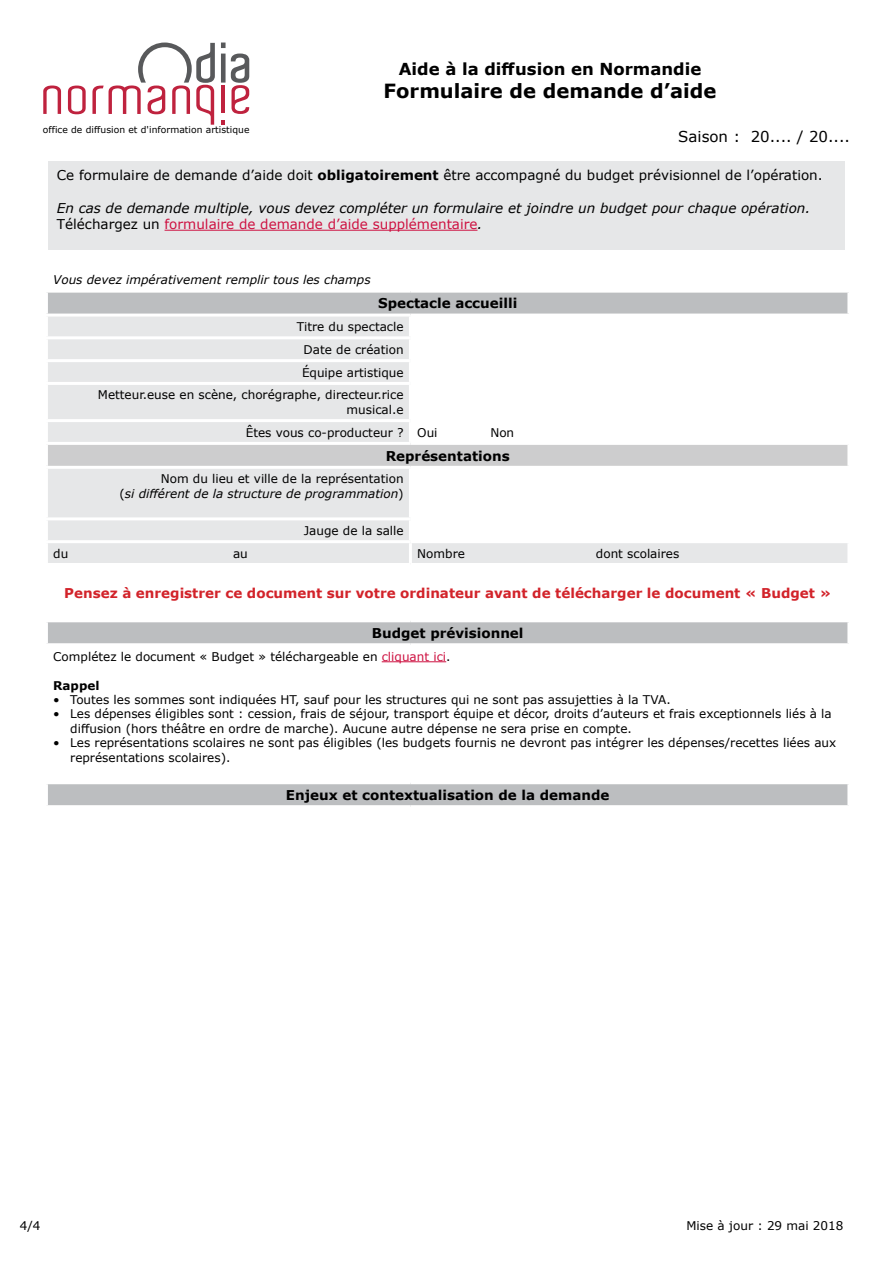
<style>
.page{position:relative;width:893px;height:1263px;background:#fff}
.page>*{position:absolute;margin:0;border:0;box-sizing:border-box;transform-origin:0 0}
.t1{font:700 19.5px "Verdana";color:#000}
.t2{font:700 16.5px "Verdana";color:#000}
.t3{font:15px "Verdana";color:#000}
.t4{font:italic 13.5px/16.2px "Verdana";color:#000}
.t5{font:13.5px "Verdana";color:#000}
.t6{font:700 13.5px "Verdana";color:#000}
.t7{font:700 13.5px "Verdana";color:#d2232a}
.t8{font:12px/22.8px "Verdana";color:#000}
.t9{font:italic 12px/14.4px "Verdana";color:#000;text-align:right}
.t10{font:700 12px "Verdana";color:#000}
.t11{font:9.15px "Verdana";letter-spacing:.005em;color:#000}
.s1{font-weight:700}
.s2{font-style:normal}
.s3{font-style:normal;color:#ce1141}
.s4{color:#ce1141}
</style>
<div class="page">
<svg style="left:43px;top:86px;width:18px;height:28px"></svg>
<svg style="left:68px;top:86px;width:18px;height:28px"></svg>
<svg style="left:222px;top:120px;width:3px;height:5px"></svg>
<svg style="left:221px;top:43px;width:28px;height:71px"></svg>
<svg style="left:92px;top:43px;width:123px;height:82px"></svg>
<svg style="left:48px;top:293px;width:799px;height:512px"></svg>
<svg style="left:48px;top:317px;width:799px;height:246px;fill:#eaebec"></svg>
<div style="left:46px;top:443px;width:803px;height:24px;background:#cdcdce"></div>
<hr style="left:409px;top:543px;width:3px;height:20px;background:#fff">
<hr style="left:410px;top:419px;width:440px;height:3px;background:#fff">
<hr style="left:409px;top:422px;width:3px;height:20px;background:#fff">
<hr style="left:410px;top:466px;width:440px;height:3px;background:#fff">
<hr style="left:410px;top:540px;width:440px;height:3px;background:#fff">
<hr style="left:410px;top:563px;width:440px;height:3px;background:#fff">
<hr style="left:410px;top:314px;width:440px;height:3px;background:#fff">
<hr style="left:410px;top:442px;width:440px;height:3px;background:#fff">
<hr style="left:410px;top:517px;width:440px;height:3px;background:#fff">
<hr style="left:410px;top:336px;width:440px;height:3px;background:#fff">
<hr style="left:410px;top:359px;width:440px;height:3px;background:#fff">
<hr style="left:410px;top:382px;width:440px;height:3px;background:#fff">
<hr style="left:409px;top:469px;width:3px;height:48px;background:#fff">
<hr style="left:409px;top:520px;width:3px;height:20px;background:#fff">
<hr style="left:45px;top:466px;width:365px;height:3px;background:#fff">
<hr style="left:45px;top:540px;width:365px;height:3px;background:#fff">
<hr style="left:45px;top:563px;width:365px;height:3px;background:#fff">
<hr style="left:45px;top:619px;width:365px;height:3px;background:#fff">
<hr style="left:410px;top:619px;width:440px;height:3px;background:#fff">
<hr style="left:45px;top:643px;width:365px;height:3px;background:#fff">
<hr style="left:410px;top:643px;width:440px;height:3px;background:#fff">
<hr style="left:45px;top:781px;width:365px;height:3px;background:#fff">
<hr style="left:410px;top:781px;width:440px;height:3px;background:#fff">
<hr style="left:45px;top:382px;width:365px;height:3px;background:#fff">
<hr style="left:409px;top:385px;width:3px;height:34px;background:#fff">
<hr style="left:409px;top:317px;width:3px;height:19px;background:#fff">
<hr style="left:409px;top:339px;width:3px;height:20px;background:#fff">
<hr style="left:409px;top:362px;width:3px;height:20px;background:#fff">
<hr style="left:45px;top:314px;width:365px;height:3px;background:#fff">
<hr style="left:45px;top:442px;width:365px;height:3px;background:#fff">
<hr style="left:45px;top:517px;width:365px;height:3px;background:#fff">
<hr style="left:45px;top:336px;width:365px;height:3px;background:#fff">
<hr style="left:45px;top:359px;width:365px;height:3px;background:#fff">
<hr style="left:45px;top:419px;width:365px;height:3px;background:#fff">
<hr style="left:45px;top:445px;width:3px;height:21px;background:#fff">
<hr style="left:847px;top:445px;width:3px;height:21px;background:#fff">
<hr style="left:382px;top:661px;width:64px;height:1px;background:#ce1141">
<div style="left:48px;top:162px;width:797px;height:88px;background:#e6e7e8"></div>
<hr style="left:165px;top:230px;width:312px;height:1px;background:#ce1141">
<h2 class="t2" style="left:399px;top:57px;width:304px">Aide à la diffusion en Normandie</h2>
<h1 class="t1" style="left:384px;top:78px;width:334px">Formulaire de demande d’aide</h1>
<p class="t3" style="left:678px;top:126px;width:173px">Saison : 20.... / 20....</p>
<p class="t5" style="left:57px;top:166px;width:767px">Ce formulaire de demande d’aide doit <span class="s1">obligatoirement</span> être accompagné du budget prévisionnel de l’opération.</p>
<p class="t4" style="left:57px;top:200px;width:755px">En cas de demande multiple, vous devez compléter un formulaire et joindre un budget pour chaque opération.<br><span class="s2">Téléchargez un</span> <span class="s3">formulaire de demande d’aide supplémentaire</span>.</p>
<p class="t11" style="left:43px;top:123px;width:208px">office de diffusion et d'information artistique</p>
<p class="t9" style="left:53px;top:273px;width:319px">Vous devez impérativement remplir tous les champs</p>
<p class="t6" style="left:378px;top:294px;width:141px">Spectacle accueilli</p>
<p class="t8" style="left:98px;top:315px;width:307px;text-align:right">Titre du spectacle<br>Date de création<br>Équipe artistique<br>Metteur.euse en scène, chorégraphe, directeur.rice</p>
<p class="t8" style="left:246px;top:398px;width:193px;text-indent:101px">musical.e<br>Êtes vous co-producteur ? Oui</p>
<p class="t8" style="left:490px;top:421px;width:25px">Non</p>
<p class="t6" style="left:386px;top:446px;width:126px">Représentations</p>
<p class="t9" style="left:119px;top:472px;width:286px"><span class="s2">Nom du lieu et ville de la représentation<br>(</span>si différent de la structure de programmation<span class="s2">)</span></p>
<p class="t8" style="left:304px;top:519px;width:101px">Jauge de la salle</p>
<p class="t8" style="left:53px;top:542px;width:17px">du</p>
<p class="t8" style="left:233px;top:542px;width:16px">au</p>
<p class="t8" style="left:417px;top:542px;width:49px">Nombre</p>
<p class="t8" style="left:596px;top:542px;width:85px">dont scolaires</p>
<p class="t7" style="left:64px;top:583px;width:768px">Pensez à enregistrer ce document sur votre ordinateur avant de télécharger le document « Budget »</p>
<p class="t6" style="left:372px;top:623px;width:153px">Budget prévisionnel</p>
<p class="t8" style="left:53px;top:645px;width:399px">Complétez le document « Budget » téléchargeable en <span class="s4">cliquant ici</span>.</p>
<p class="t10" style="left:53px;top:677px;width:48px">Rappel</p>
<p class="t8" style="left:53px;top:688px;width:619px">• Toutes les sommes sont indiquées HT, sauf pour les structures qui ne sont pas assujetties à la TVA.</p>
<p class="t8" style="left:70px;top:707px;width:763px;line-height:14.4px;text-indent:-17px">• Les dépenses éligibles sont : cession, frais de séjour, transport équipe et décor, droits d’auteurs et frais exceptionnels liés à la diffusion (hors théâtre en ordre de marche). Aucune autre dépense ne sera prise en compte.</p>
<p class="t8" style="left:70px;top:735px;width:768px;line-height:14.4px;text-indent:-17px">• Les représentations scolaires ne sont pas éligibles (les budgets fournis ne devront pas intégrer les dépenses/recettes liées aux représentations scolaires).</p>
<p class="t6" style="left:286px;top:785px;width:325px">Enjeux et contextualisation de la demande</p>
<p class="t8" style="left:20px;top:1214px;width:22px">4/4</p>
<p class="t8" style="left:686px;top:1214px;width:158px">Mise à jour : 29 mai 2018</p>
</div>
